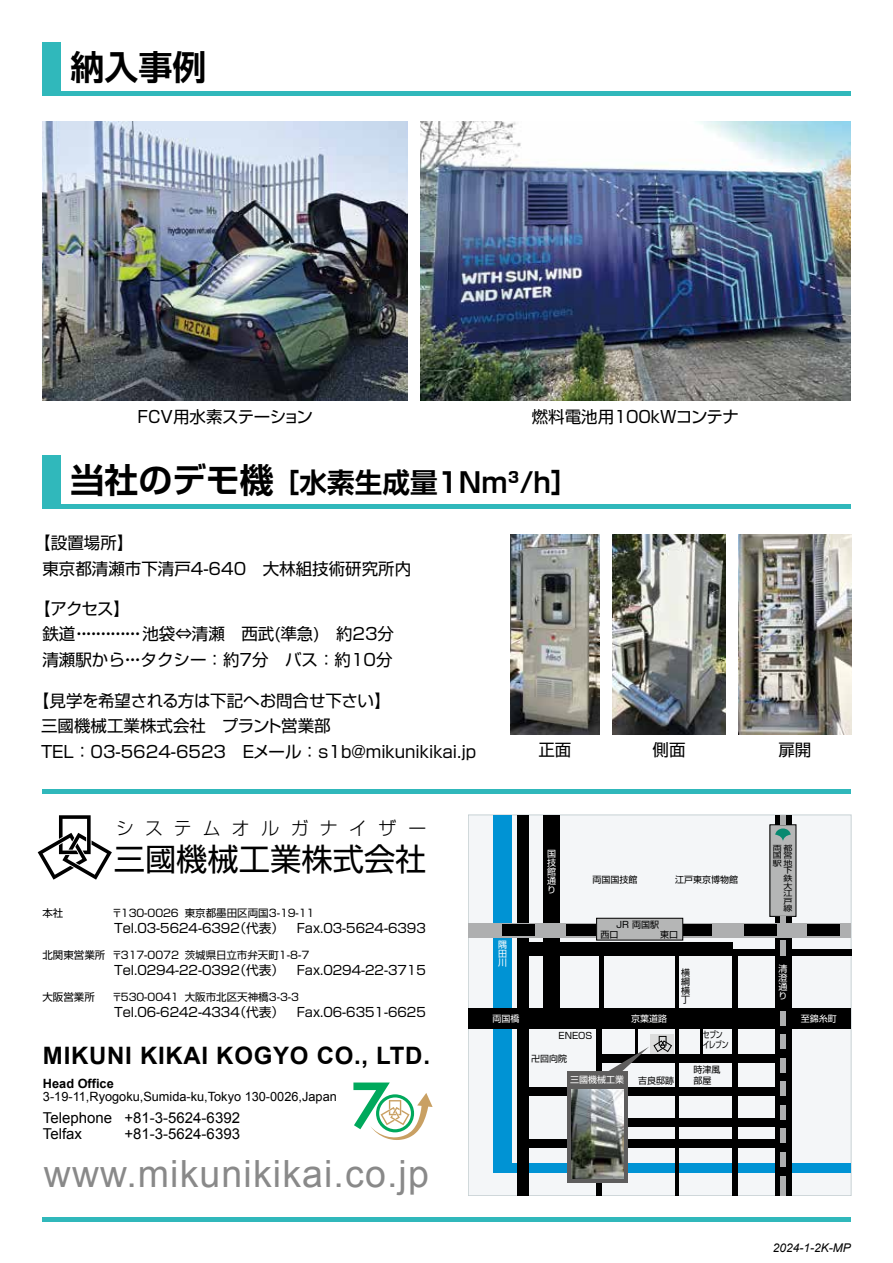
<style>
.page{position:relative;width:893px;height:1263px;background:#fff}
.page>*{position:absolute;margin:0;border:0;box-sizing:border-box;transform-origin:0 0}
.t1{font:37.5px "Arial";letter-spacing:.03em;color:#898989}
.t2{font:700 34.05px "Shin Go Pro De";color:#000}
.t3{font:31.35px "Shin Go Pro";color:#000}
.t4{font:700 27.6px "Shin Go Pro De";color:#000}
.t5{font:700 24px "Arial";letter-spacing:.03em;color:#000}
.t6{font:300 17.85px "Shin Go Pro";letter-spacing:.625em;color:#000}
.t7{font:16.5px/25.5px "Shin Go Pro";color:#000}
.t8{font:16.5px "Shin Go Pro";letter-spacing:-.04em;color:#000}
.t9{font:16.5px "Shin Go Pro";letter-spacing:-.03em;color:#000}
.t10{font:15px/16.5px "Arial";color:#000}
.t11{font:12.75px "Shin Go Pro";letter-spacing:-.26em;color:#000}
.t12{font:12.75px "Arial";color:#000}
.t13{font:700 12.75px "Arial";color:#000}
.t14{font:italic 12px "Arial";color:#000}
.t15{font:10.5px "Shin Go Pro";color:#000}
.t16{font:9px/9px "Shin Go Pro";color:#000}
.t17{font:9px/9px "Shin Go Pro";color:#fff;text-align:justify}
.t18{font:9px/10.5px "Shin Go Pro";color:#000;scale:.76 1}
.t19{font:7.5px/7.5px "Shin Go Pro";color:#000;text-align:right;scale:1.19 1}
.s1{font-size:34.05px}
</style>
<div class="page">
<div style="left:468px;top:815px;width:383px;height:381px;background:#f4f6f8"></div>
<div style="left:493px;top:815px;width:18px;height:357px;background:#0093d4"></div>
<div style="left:496px;top:1163px;width:355px;height:9px;background:#0093d4"></div>
<div style="left:468px;top:1008px;width:383px;height:21px;background:#000"></div>
<div style="left:517px;top:815px;width:11px;height:381px;background:#000"></div>
<div style="left:774px;top:815px;width:17px;height:381px;background:#000"></div>
<div style="left:732px;top:949px;width:6px;height:247px;background:#000"></div>
<div style="left:596px;top:1029px;width:6px;height:167px;background:#000"></div>
<hr style="left:675px;top:955px;width:4px;height:241px;background:#000">
<div style="left:543px;top:815px;width:17px;height:197px;background:#000"></div>
<div style="left:524px;top:942px;width:208px;height:13px;background:#000"></div>
<div style="left:728px;top:949px;width:123px;height:6px;background:#000"></div>
<div style="left:770px;top:825px;width:26px;height:91px;background:#b5b6b6"></div>
<div style="left:468px;top:923px;width:383px;height:14px;background:#aeafb0"></div>
<div style="left:502px;top:924px;width:32px;height:12px;background:#000"></div>
<div style="left:566px;top:924px;width:30px;height:12px;background:#000"></div>
<div style="left:744px;top:924px;width:32px;height:12px;background:#000"></div>
<div style="left:807px;top:924px;width:33px;height:12px;background:#000"></div>
<div style="left:683px;top:924px;width:29px;height:12px;background:#000"></div>
<div style="left:597px;top:918px;width:86px;height:22px;background:#b5b6b6"></div>
<div style="left:596px;top:918px;width:87px;height:22px;border:1px solid #000"></div>
<hr style="left:600px;top:955px;width:4px;height:53px;background:#000">
<div style="left:600px;top:1054px;width:177px;height:8px;background:#000"></div>
<div style="left:600px;top:1118px;width:177px;height:8px;background:#000"></div>
<div style="left:526px;top:1087px;width:251px;height:8px;background:#000"></div>
<div style="left:526px;top:1139px;width:251px;height:8px;background:#000"></div>
<hr style="left:700px;top:1029px;width:2px;height:25px;background:#000">
<hr style="left:635px;top:1029px;width:3px;height:25px;background:#000">
<div style="left:780px;top:940px;width:5px;height:15px;background:#aeafb0"></div>
<div style="left:780px;top:1011px;width:5px;height:15px;background:#aeafb0"></div>
<div style="left:780px;top:1034px;width:5px;height:15px;background:#aeafb0"></div>
<div style="left:780px;top:1058px;width:5px;height:15px;background:#aeafb0"></div>
<div style="left:780px;top:1081px;width:5px;height:15px;background:#aeafb0"></div>
<div style="left:780px;top:1105px;width:5px;height:15px;background:#aeafb0"></div>
<div style="left:780px;top:1129px;width:5px;height:14px;background:#aeafb0"></div>
<div style="left:780px;top:1152px;width:5px;height:14px;background:#aeafb0"></div>
<div style="left:780px;top:1175px;width:5px;height:20px;background:#aeafb0"></div>
<svg style="left:780px;top:917px;width:5px;height:6px"></svg>
<div style="left:780px;top:815px;width:5px;height:10px;background:#aeafb0"></div>
<svg style="left:775px;top:828px;width:16px;height:14px"></svg>
<svg style="left:651px;top:1034px;width:23px;height:19px"></svg>
<div style="left:659px;top:1036px;width:7px;height:9px;border:1px solid #000"></div>
<div style="left:567px;top:1071px;width:60px;height:112px;background:#5e5d5d"></div>
<svg style="left:606px;top:1040px;width:66px;height:33px"></svg>
<img style="left:571px;top:1089px;width:52px;height:90px">
<svg style="left:38px;top:815px;width:74px;height:65px"></svg>
<hr style="left:43px;top:1217px;width:808px;height:4px;background:#30b8bb">
<div style="left:43px;top:789px;width:808px;height:5px;background:#30b8bb"></div>
<svg style="left:353px;top:1082px;width:80px;height:58px"></svg>
<div style="left:43px;top:43px;width:18px;height:53px;background:#30b8bb"></div>
<hr style="left:43px;top:92px;width:807px;height:4px;background:#30b8bb">
<div style="left:43px;top:456px;width:18px;height:53px;background:#30b8bb"></div>
<hr style="left:43px;top:505px;width:807px;height:4px;background:#30b8bb">
<img style="left:420px;top:121px;width:430px;height:279px">
<img style="left:511px;top:534px;width:88px;height:200px">
<img style="left:612px;top:534px;width:114px;height:200px">
<img style="left:739px;top:534px;width:112px;height:200px">
<img style="left:43px;top:121px;width:364px;height:279px">
<h2 class="t2" style="left:70px;top:39px;width:138px">納入事例</h2>
<p class="t9" style="left:138px;top:403px;width:177px">FCV用水素ステーション</p>
<p class="t8" style="left:532px;top:403px;width:209px">燃料電池用１００kWコンテナ</p>
<h3 class="t4" style="left:70px;top:460px;width:510px"><span class="s1">当社のデモ機</span> ［水素生成量1Nm³/h］</h3>
<p class="t7" style="left:42px;top:528px;width:370px;text-indent:-8px">【設置場所】<br>東京都清瀬市下清戸4-640　大林組技術研究所内</p>
<p class="t7" style="left:42px;top:594px;width:353px;text-indent:-8px">【アクセス】<br>鉄道・・・・・・・・・・・・・池袋⇔清瀬　西武(準急)　約23分清瀬駅から・・・タクシー：約7分　バス：約10分</p>
<p class="t7" style="left:41px;top:686px;width:437px;text-indent:-8px">【見学を希望される方は下記へお問合せ下さい】<br>三國機械工業株式会社　プラント営業部<br>TEL：03-5624-6523　Eメール：s1b@mikunikikai.jp</p>
<p class="t7" style="left:538px;top:735px;width:34px">正面</p>
<p class="t7" style="left:652px;top:735px;width:34px">側面</p>
<p class="t7" style="left:778px;top:735px;width:34px">扉開</p>
<p class="t6" style="left:116px;top:813px;width:312px">システムオルガナイザー</p>
<h3 class="t3" style="left:114px;top:833px;width:314px">三國機械工業株式会社</h3>
<p class="t15" style="left:42px;top:904px;width:22px">本社</p>
<p class="t15" style="left:42px;top:946px;width:64px">北関東営業所</p>
<p class="t15" style="left:42px;top:988px;width:54px">大阪営業所</p>
<p class="t15" style="left:112px;top:904px;width:204px">〒１３０-００２６東京都墨田区両国3-１９-１1</p>
<p class="t15" style="left:112px;top:946px;width:69px">〒３１７-００72</p>
<p class="t15" style="left:112px;top:988px;width:190px">〒５３０-００４１大阪市北区天神橋3-３-３</p>
<p class="t11" style="left:114px;top:917px;width:172px">Tel.０３-５６２４-６３９２（代表）</p>
<p class="t11" style="left:114px;top:959px;width:172px">Tel.０２９４-２２-０３９２（代表）</p>
<p class="t11" style="left:114px;top:1001px;width:172px">Tel.０６-６２４２-４３３４（代表）</p>
<p class="t11" style="left:297px;top:917px;width:132px">Fax.０３-５６２４-６３９３</p>
<p class="t11" style="left:297px;top:959px;width:132px">Fax.０２９４-２２-３７１５</p>
<p class="t11" style="left:297px;top:1001px;width:132px">Fax.０６-６３５１-６６２５</p>
<p class="t15" style="left:185px;top:946px;width:126px">茨城県日立市弁天町1-8-7</p>
<h3 class="t5" style="left:43px;top:1040px;width:389px">MIKUNI KIKAI KOGYO CO., LTD.</h3>
<p class="t13" style="left:43px;top:1075px;width:72px">Head Office</p>
<p class="t12" style="left:43px;top:1088px;width:295px">3-19-11,Ryogoku,Sumida-ku,Tokyo 130-0026,Japan</p>
<p class="t10" style="left:43px;top:1109px;width:71px">Telephone<br>Telfax</p>
<p class="t10" style="left:125px;top:1109px;width:117px">+81-3-5624-6392 +81-3-5624-6393</p>
<h1 class="t1" style="left:44px;top:1149px;width:387px">www.mikunikikai.co.jp</h1>
<p class="t17" style="left:498px;top:939px;width:10px">隅田川</p>
<p class="t17" style="left:547px;top:848px;width:10px">国技館通り</p>
<p class="t19" style="left:773px;top:843px;width:18px">両都国営駅地下鉄大江<br>戸線</p>
<p class="t16" style="left:675px;top:874px;width:64px">江戸東京博物館</p>
<p class="t16" style="left:593px;top:874px;width:46px">両国国技館</p>
<p class="t16" style="left:601px;top:918px;width:60px;line-height:9.6px;text-indent:16px">JR 両国駅西口</p>
<p class="t16" style="left:660px;top:928px;width:19px">東口</p>
<p class="t16" style="left:681px;top:967px;width:10px;text-align:justify">横綱横丁</p>
<p class="t17" style="left:778px;top:963px;width:10px">清澄通り</p>
<p class="t17" style="left:492px;top:1013px;width:28px">両国橋</p>
<p class="t17" style="left:631px;top:1013px;width:37px">京葉道路</p>
<p class="t17" style="left:801px;top:1013px;width:37px">至錦糸町</p>
<p class="t16" style="left:559px;top:1030px;width:35px">ENEOS</p>
<p class="t16" style="left:531px;top:1053px;width:37px">卍回向院</p>
<p class="t17" style="left:570px;top:1074px;width:56px">三國機械工業</p>
<p class="t16" style="left:638px;top:1075px;width:37px">吉良邸跡</p>
<p class="t18" style="left:703px;top:1028px;width:35px">セブンイレブン</p>
<p class="t16" style="left:694px;top:1063px;width:28px;line-height:10.5px">時津風部屋</p>
<p class="t14" style="left:773px;top:1240px;width:80px">2024-1-2K-MP</p>
</div>
